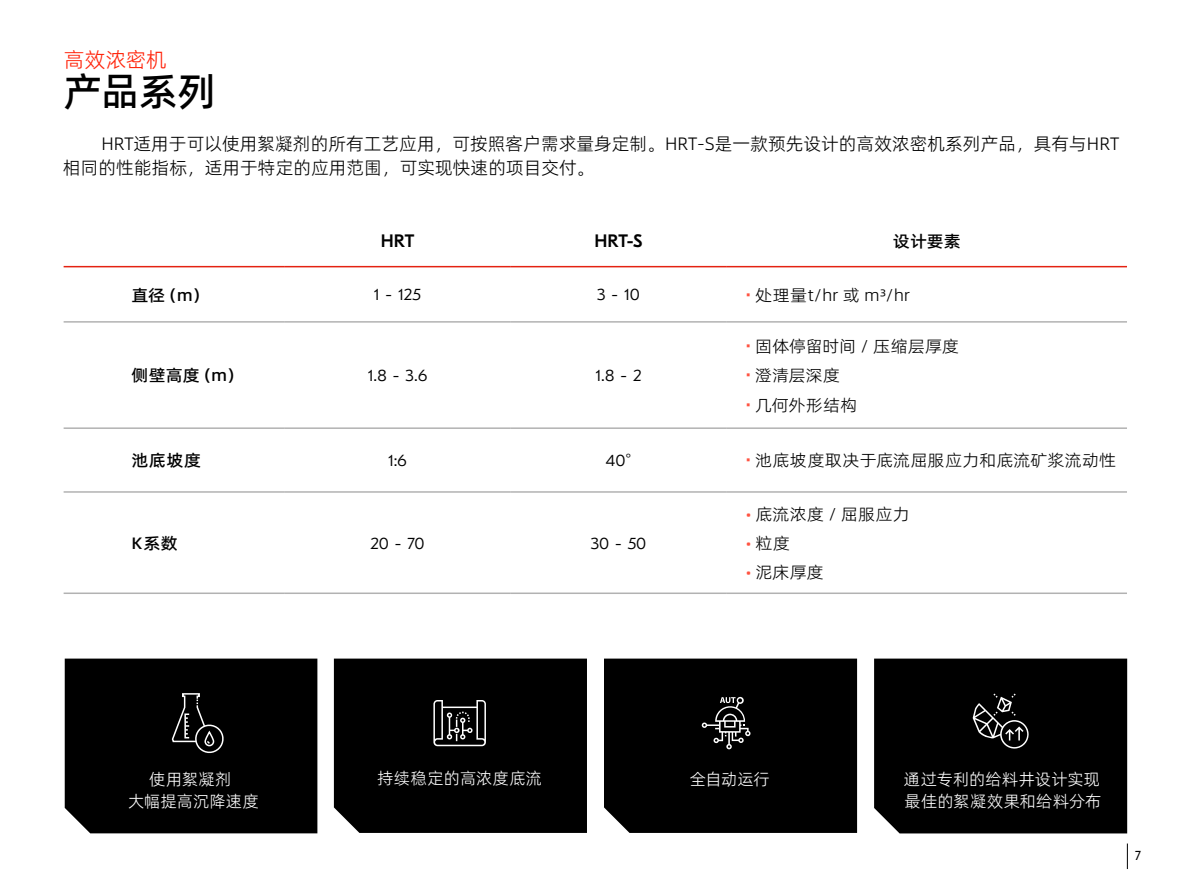
<style>
.page{position:relative;width:1191px;height:893px;background:#fff}
.page>*{position:absolute;margin:0;border:0;box-sizing:border-box;transform-origin:0 0}
.t1{font:39px "Alibaba Pu Hui Ti 2 65 Medium";color:#000}
.t2{font:21px "Alibaba Pu Hui Ti 2 45 Light";letter-spacing:-.005em;color:#ff230a}
.t3{font:18px/24px "Alibaba Pu Hui Ti 2 45 Light";color:#000}
.t4{font:500 18px "GT Eesti Pro Text";letter-spacing:-.01em;color:#000}
.t5{font:16.5px/29.2px "Alibaba Pu Hui Ti 2 45 Light";letter-spacing:.005em;color:#000;scale:1.05 1}
.t6{font:16.5px/22px "Alibaba Pu Hui Ti 2 45 Light";letter-spacing:.005em;color:#fff}
.t7{font:300 16.5px "GT Eesti Pro Text";color:#000;scale:1.05 1}
.t8{font:16.5px "Alibaba Pu Hui Ti 2 65 Medium";letter-spacing:.01em;color:#000;scale:1.05 1}
.t9{font:13.5px "GT Eesti Pro Text";color:#000}
.s1{font-family:"GT Eesti Pro Text";font-weight:700;color:#ff5240}
.s2{color:#ff5240}
</style>
<div class="page">
<svg style="left:1127px;top:843px;width:1px;height:26px"></svg>
<svg style="left:64px;top:267px;width:1063px;height:1px"></svg>
<hr style="left:64px;top:321px;width:221px;height:2px;background:#b2b2b2">
<hr style="left:285px;top:321px;width:225px;height:2px;background:#b2b2b2">
<hr style="left:510px;top:321px;width:217px;height:2px;background:#b2b2b2">
<hr style="left:727px;top:321px;width:400px;height:2px;background:#b2b2b2">
<hr style="left:64px;top:427px;width:221px;height:2px;background:#b2b2b2">
<hr style="left:285px;top:427px;width:225px;height:2px;background:#b2b2b2">
<hr style="left:510px;top:427px;width:217px;height:2px;background:#b2b2b2">
<hr style="left:727px;top:427px;width:400px;height:2px;background:#b2b2b2">
<hr style="left:64px;top:491px;width:221px;height:2px;background:#b2b2b2">
<hr style="left:285px;top:491px;width:225px;height:2px;background:#b2b2b2">
<hr style="left:510px;top:491px;width:217px;height:2px;background:#b2b2b2">
<hr style="left:727px;top:491px;width:400px;height:2px;background:#b2b2b2">
<hr style="left:64px;top:592px;width:221px;height:2px;background:#b2b2b2">
<hr style="left:285px;top:592px;width:225px;height:2px;background:#b2b2b2">
<hr style="left:510px;top:592px;width:217px;height:2px;background:#b2b2b2">
<hr style="left:727px;top:592px;width:400px;height:2px;background:#b2b2b2">
<hr style="left:64px;top:266px;width:221px;height:1px;background:#e42212">
<hr style="left:285px;top:266px;width:225px;height:1px;background:#e42212">
<hr style="left:510px;top:266px;width:217px;height:1px;background:#e42212">
<hr style="left:727px;top:266px;width:400px;height:1px;background:#e42212">
<div style="left:334px;top:659px;width:253px;height:174px;background:#000"></div>
<div style="left:874px;top:659px;width:253px;height:174px;background:#000"></div>
<div style="left:604px;top:659px;width:253px;height:174px;background:#000"></div>
<div style="left:65px;top:659px;width:252px;height:174px;background:#000"></div>
<svg style="left:172px;top:693px;width:52px;height:60px;background:#232323"></svg>
<svg style="left:701px;top:697px;width:50px;height:52px;background:#313131"></svg>
<svg style="left:972px;top:693px;width:57px;height:56px;background:#2a2a2a"></svg>
<svg style="left:433px;top:700px;width:53px;height:46px;background:#3f3f3f"></svg>
<p class="t2" style="left:64px;top:43px;width:104px">高效浓密机</p>
<h1 class="t1" style="left:64px;top:62px;width:154px">产品系列</h1>
<p class="t3" style="left:63px;top:131px;width:1057px;text-indent:38px">HRT适用于可以使用絮凝剂的所有工艺应用，可按照客户需求量身定制。HRT-S是一款预先设计的高效浓密机系列产品，具有与HRT相同的性能指标，适用于特定的应用范围，可实现快速的项目交付。</p>
<p class="t4" style="left:381px;top:231px;width:35px">HRT</p>
<p class="t4" style="left:594px;top:231px;width:49px">HRT-S</p>
<p class="t8" style="left:893px;top:228px;width:66px">设计要素</p>
<p class="t8" style="left:132px;top:282px;width:75px">直径（m）</p>
<p class="t7" style="left:374px;top:286px;width:46px">1 - 125</p>
<p class="t7" style="left:597px;top:286px;width:42px">3 - 10</p>
<p class="t5" style="left:746px;top:279px;width:158px"><span class="s1">·</span> 处理量t/hr 或 m3/hr</p>
<p class="t8" style="left:132px;top:363px;width:107px">侧壁高度（m）</p>
<p class="t7" style="left:368px;top:366px;width:58px">1.8 - 3.6</p>
<p class="t7" style="left:595px;top:366px;width:45px">1.8 - 2</p>
<p class="t5" style="left:746px;top:331px;width:204px"><span class="s1">·</span> 固体停留时间 / 压缩层厚度<span class="s1">·</span> 澄清层深度<br><span class="s1">·</span> 几何外形结构</p>
<p class="t8" style="left:132px;top:448px;width:68px">池底坡度</p>
<p class="t7" style="left:388px;top:451px;width:19px">1:6</p>
<p class="t7" style="left:606px;top:451px;width:26px">40˚</p>
<p class="t5" style="left:746px;top:445px;width:354px"><span class="s1">·</span> 池底坡度取决于底流屈服应力和底流矿浆流动性</p>
<p class="t8" style="left:132px;top:530px;width:46px">K系数</p>
<p class="t7" style="left:370px;top:534px;width:53px">20 - 70</p>
<p class="t7" style="left:590px;top:534px;width:54px">30 - 50</p>
<p class="t5" style="left:746px;top:498px;width:158px"><span class="s2">•</span> 底流浓度 / 屈服应力</p>
<p class="t5" style="left:746px;top:527px;width:43px"><span class="s2">•</span> 粒度</p>
<p class="t5" style="left:746px;top:557px;width:76px"><span class="s2">•</span> 泥床厚度</p>
<p class="t6" style="left:377px;top:766px;width:166px">持续稳定的高浓度底流</p>
<p class="t6" style="left:903px;top:767px;width:199px">通过专利的给料井设计实现最佳的絮凝效果和给料分布</p>
<p class="t6" style="left:149px;top:767px;width:84px">使用絮凝剂</p>
<p class="t6" style="left:689px;top:767px;width:82px">全自动运行</p>
<p class="t6" style="left:128px;top:789px;width:132px">大幅提高沉降速度</p>
<p class="t9" style="left:1135px;top:848px;width:7px">7</p>
</div>
